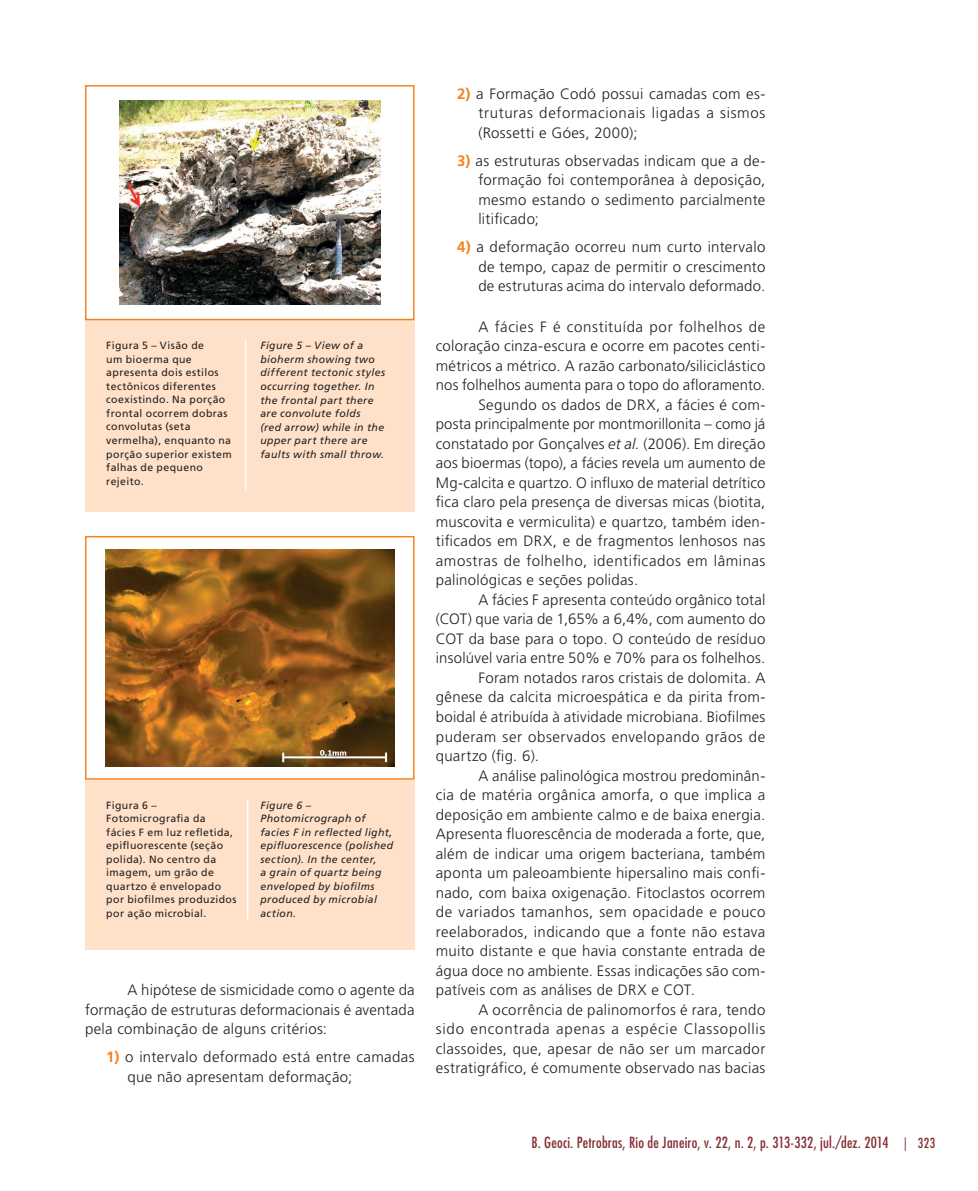
<style>
.page{position:relative;width:978px;height:1191px;background:#fff}
.page>*{position:absolute;margin:0;border:0;box-sizing:border-box;transform-origin:0 0}
.t1{font:300 15px/19.5px "Frutiger LT Std";letter-spacing:.02em;color:#231f20;text-align:justify}
.t2{font:condensed 15px "Futura Std";letter-spacing:.015em;color:#843034}
.t3{font:300 15px "Frutiger LT Std";letter-spacing:.05em;color:#231f20}
.t4{font:300 15px "Frutiger LT Std";letter-spacing:.04em;color:#231f20}
.t5{font:condensed 13.5px "Futura Std";color:#843034}
.t6{font:10.5px/13.5px "Frutiger LT Std";letter-spacing:.035em;color:#231f20}
.t7{font:italic 10.5px/13.5px "Frutiger LT Std";letter-spacing:.035em;color:#231f20}
.s1{font-weight:700;color:#f58220}
.s2{font-style:italic}
</style>
<div class="page">
<img style="left:119px;top:101px;width:261px;height:203px">
<div style="left:85px;top:320px;width:330px;height:192px;background:#fee1c8"></div>
<img style="left:105px;top:549px;width:289px;height:217px">
<div style="left:85px;top:779px;width:330px;height:170px;background:#fee1c8"></div>
<div style="left:85px;top:85px;width:330px;height:235px;border:1px solid #f58220"></div>
<div style="left:85px;top:536px;width:330px;height:243px;border:1px solid #f58220"></div>
<hr style="left:245px;top:340px;width:1px;height:151px;background:#fff">
<hr style="left:247px;top:801px;width:1px;height:120px;background:#fff">
<p class="t6" style="left:106px;top:339px;width:127px">Figura 5 – Visão de<br>um bioerma que apresenta dois estilos tectônicos diferentes coexistindo. Na porção frontal ocorrem dobras convolutas (seta vermelha), enquanto na porção superior existem falhas de pequeno rejeito.</p>
<p class="t7" style="left:260px;top:339px;width:126px">Figure 5 – View of a bioherm showing two different tectonic styles occurring together. In the frontal part there are convolute folds<br>(red arrow) while in the upper part there are faults with small throw.</p>
<p class="t6" style="left:106px;top:798px;width:132px">Figura 6 –<br>Fotomicrografia da fácies F em luz refletida, epifluorescente (seção polida). No centro da imagem, um grão de quartzo é envelopado por biofilmes produzidos por ação microbial.</p>
<p class="t7" style="left:260px;top:798px;width:134px">Figure 6 –<br>Photomicrograph of facies F in reflected light, epifluorescence (polished section). In the center,<br>a grain of quartz being enveloped by biofilms produced by microbial action.</p>
<p class="t1" style="left:85px;top:980px;width:331px;text-indent:43px">A hipótese de sismicidade como o agente da formação de estruturas deformacionais é aventada pela combinação de alguns critérios:</p>
<p class="t1" style="left:128px;top:1047px;width:288px;text-indent:-21px"><span class="s1">1)</span> o intervalo deformado está entre camadas que não apresentam deformação;</p>
<p class="t1" style="left:478px;top:84px;width:289px;text-indent:-21px"><span class="s1">2)</span> a Formação Codó possui camadas com es&shy;truturas deformacionais ligadas a sismos (Rossetti e Góes, 2000);</p>
<p class="t1" style="left:478px;top:151px;width:289px;text-indent:-21px"><span class="s1">3)</span> as estruturas observadas indicam que a de&shy;formação foi contemporânea à deposição, mesmo estando o sedimento parcialmente litificado;</p>
<p class="t1" style="left:478px;top:237px;width:289px;text-indent:-21px"><span class="s1">4)</span> a deformação ocorreu num curto intervalo de tempo, capaz de permitir o crescimento de estruturas acima do intervalo deformado.</p>
<p class="t4" style="left:478px;top:318px;width:289px">A fácies F é constituída por folhelhos de</p>
<p class="t1" style="left:436px;top:337px;width:331px">coloração cinza-escura e ocorre em pacotes centi-</p>
<p class="t1" style="left:436px;top:356px;width:331px">métricos a métrico. A razão carbonato/siliciclástico</p>
<p class="t1" style="left:436px;top:376px;width:331px">nos folhelhos aumenta para o topo do afloramento.</p>
<p class="t1" style="left:478px;top:395px;width:289px">Segundo os dados de DRX, a fácies é com-</p>
<p class="t1" style="left:436px;top:415px;width:331px">posta principalmente por montmorillonita – como já</p>
<p class="t1" style="left:436px;top:434px;width:331px">constatado por Gonçalves <span class="s2">et al.</span> (2006). Em direção</p>
<p class="t1" style="left:436px;top:454px;width:331px">aos bioermas (topo), a fácies revela um aumento de</p>
<p class="t1" style="left:436px;top:473px;width:331px">Mg-calcita e quartzo. O influxo de material detrítico</p>
<p class="t1" style="left:436px;top:493px;width:331px">fica claro pela presença de diversas micas (biotita,</p>
<p class="t1" style="left:436px;top:512px;width:331px">muscovita e vermiculita) e quartzo, também iden-</p>
<p class="t1" style="left:436px;top:532px;width:331px">tificados em DRX, e de fragmentos lenhosos nas</p>
<p class="t1" style="left:436px;top:551px;width:331px">amostras de folhelho, identificados em lâminas</p>
<p class="t1" style="left:436px;top:571px;width:204px">palinológicas e seções polidas.</p>
<p class="t1" style="left:478px;top:590px;width:289px">A fácies F apresenta conteúdo orgânico total</p>
<p class="t1" style="left:436px;top:610px;width:331px">(COT) que varia de 1,65% a 6,4%, com aumento do</p>
<p class="t1" style="left:436px;top:629px;width:331px">COT da base para o topo. O conteúdo de resíduo</p>
<p class="t1" style="left:436px;top:649px;width:331px">insolúvel varia entre 50% e 70% para os folhelhos.</p>
<p class="t1" style="left:478px;top:668px;width:288px">Foram notados raros cristais de dolomita. A</p>
<p class="t1" style="left:436px;top:688px;width:331px">gênese da calcita microespática e da pirita from-</p>
<p class="t1" style="left:436px;top:707px;width:331px">boidal é atribuída à atividade microbiana. Biofilmes</p>
<p class="t1" style="left:436px;top:727px;width:331px">puderam ser observados envelopando grãos de</p>
<p class="t1" style="left:436px;top:746px;width:105px">quartzo (fig. 6).</p>
<p class="t1" style="left:478px;top:766px;width:289px">A análise palinológica mostrou predominân-</p>
<p class="t1" style="left:436px;top:785px;width:331px">cia de matéria orgânica amorfa, o que implica a</p>
<p class="t1" style="left:436px;top:805px;width:331px">deposição em ambiente calmo e de baixa energia.</p>
<p class="t1" style="left:436px;top:824px;width:331px">Apresenta fluorescência de moderada a forte, que,</p>
<p class="t1" style="left:436px;top:844px;width:331px">além de indicar uma origem bacteriana, também</p>
<p class="t1" style="left:436px;top:863px;width:331px">aponta um paleoambiente hipersalino mais confi-</p>
<p class="t1" style="left:436px;top:883px;width:331px">nado, com baixa oxigenação. Fitoclastos ocorrem</p>
<p class="t1" style="left:436px;top:902px;width:331px">de variados tamanhos, sem opacidade e pouco</p>
<p class="t1" style="left:436px;top:922px;width:331px">reelaborados, indicando que a fonte não estava</p>
<p class="t1" style="left:436px;top:941px;width:331px">muito distante e que havia constante entrada de</p>
<p class="t1" style="left:436px;top:961px;width:331px">água doce no ambiente. Essas indicações são com-</p>
<p class="t1" style="left:436px;top:980px;width:261px">patíveis com as análises de DRX e COT.</p>
<p class="t1" style="left:478px;top:1000px;width:289px">A ocorrência de palinomorfos é rara, tendo</p>
<p class="t3" style="left:436px;top:1020px;width:331px">sido encontrada apenas a espécie Classopollis</p>
<p class="t1" style="left:436px;top:1039px;width:331px">classoides, que, apesar de não ser um marcador</p>
<p class="t1" style="left:436px;top:1058px;width:331px">estratigráfico, é comumente observado nas bacias</p>
<p class="t2" style="left:531px;top:1133px;width:359px">B. Geoci. Petrobras, Rio de Janeiro, v. 22, n. 2, p. 313-332, jul./dez. 2014</p>
<p class="t5" style="left:904px;top:1135px;width:33px">| 323</p>
</div>
